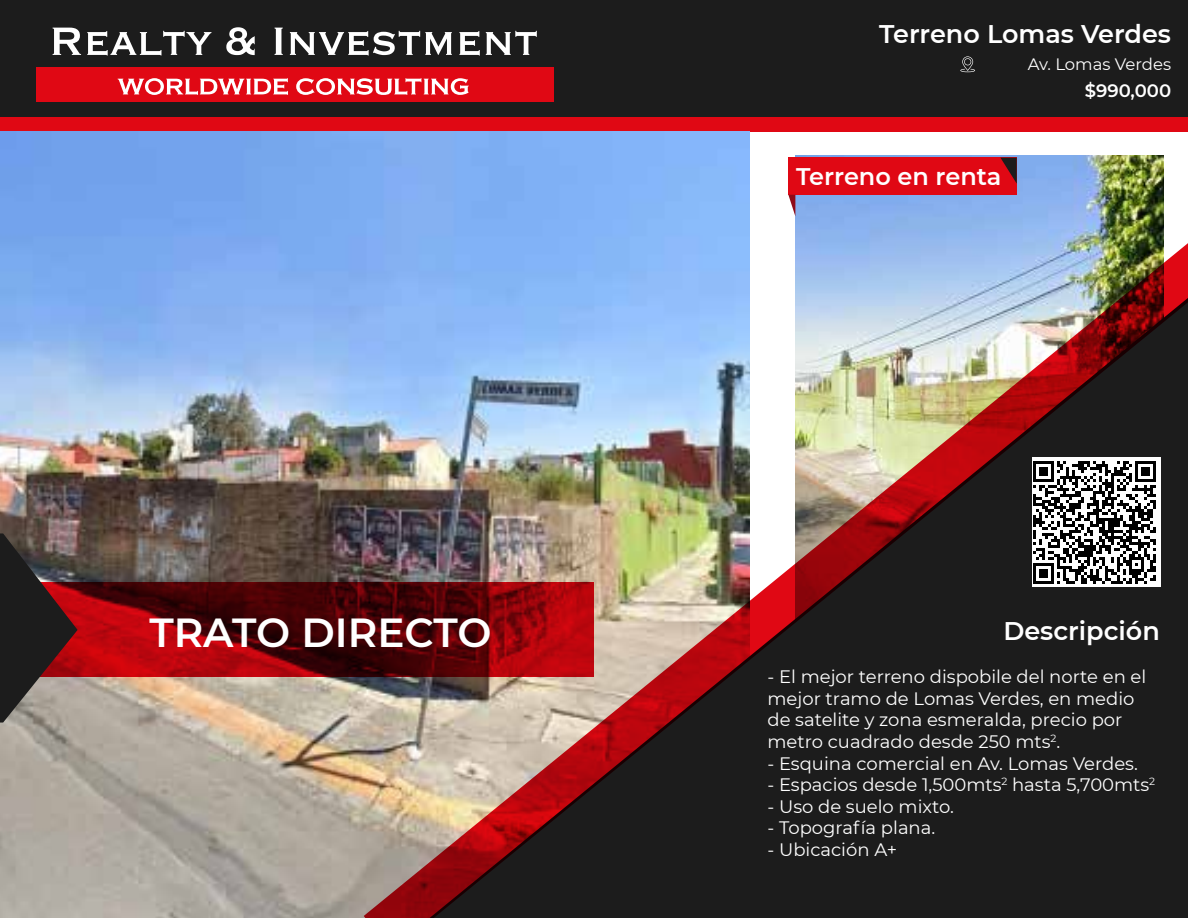
<style>
.page{position:relative;width:1188px;height:918px;background:#fff}
.page>*{position:absolute;margin:0;border:0;box-sizing:border-box;transform-origin:0 0}
.t1{font:600 40.5px "Montserrat";color:#fff}
.t2{font:600 25.5px "Montserrat";color:#fff}
.t3{font:600 24px "Montserrat";color:#fff}
.t4{font:18px/21.6px "Montserrat";color:#fff}
.t5{font:600 18px "Montserrat";color:#fff}
.t6{font:16.5px "Montserrat";color:#fff}
</style>
<div class="page">
<div style="left:0;top:0;width:1188px;height:117px;background:#1c1c1c"></div>
<div style="left:0;top:117px;width:1188px;height:14px;background:#e00814"></div>
<div style="left:36px;top:67px;width:518px;height:35px;background:#e00814"></div>
<svg style="left:118px;top:78px;width:170px;height:17px"></svg>
<svg style="left:296px;top:78px;width:173px;height:17px"></svg>
<svg style="left:53px;top:28px;width:28px;height:27px"></svg>
<svg style="left:87px;top:31px;width:124px;height:25px"></svg>
<svg style="left:226px;top:27px;width:29px;height:28px"></svg>
<svg style="left:275px;top:28px;width:8px;height:27px"></svg>
<svg style="left:290px;top:31px;width:162px;height:25px"></svg>
<svg style="left:459px;top:31px;width:21px;height:25px"></svg>
<svg style="left:486px;top:31px;width:51px;height:24px"></svg>
<img style="left:0;top:131px;width:750px;height:787px">
<img style="left:796px;top:156px;width:367px;height:64px">
<img style="left:364px;top:220px;width:824px;height:698px">
<div style="left:788px;top:158px;width:229px;height:37px;background:#e00814"></div>
<svg style="left:1000px;top:158px;width:17px;height:26px"></svg>
<svg style="left:788px;top:195px;width:7px;height:20px"></svg>
<svg style="left:78px;top:583px;width:516px;height:94px;background:#720308"></svg>
<svg style="left:0;top:533px;width:78px;height:190px;background:#523b3a"></svg>
<svg style="left:960px;top:56px;width:15px;height:16px"></svg>
<div style="left:1032px;top:457px;width:129px;height:129px;background:#fff"></div>
<svg style="left:1033px;top:461px;width:123px;height:123px"></svg>
<h1 class="t1" style="left:149px;top:604px;width:344px">TRATO DIRECTO</h1>
<h2 class="t2" style="left:879px;top:16px;width:293px">Terreno Lomas Verdes</h2>
<p class="t6" style="left:1028px;top:53px;width:145px">Av. Lomas Verdes</p>
<p class="t5" style="left:1085px;top:78px;width:88px">$990,000</p>
<h3 class="t3" style="left:796px;top:159px;width:207px">Terreno en renta</h3>
<h2 class="t2" style="left:1003px;top:613px;width:158px">Descripción</h2>
<p class="t4" style="left:768px;top:665px;width:380px">- El mejor terreno dispobile del norte en el mejor tramo de Lomas Verdes, en medio de satelite y zona esmeralda, precio por metro cuadrado desde 250 mts<sup>2</sup>.</p>
<p class="t4" style="left:767px;top:752px;width:372px">- Esquina comercial en Av. Lomas Verdes.</p>
<p class="t4" style="left:767px;top:773px;width:389px">- Espacios desde 1,500mts<sup>2</sup> hasta 5,700mts<sup>2</sup></p>
<p class="t4" style="left:768px;top:795px;width:188px">- Uso de suelo mixto.</p>
<p class="t4" style="left:768px;top:817px;width:169px">- Topografía plana.</p>
<p class="t4" style="left:768px;top:838px;width:131px">- Ubicación A+</p>
</div>
